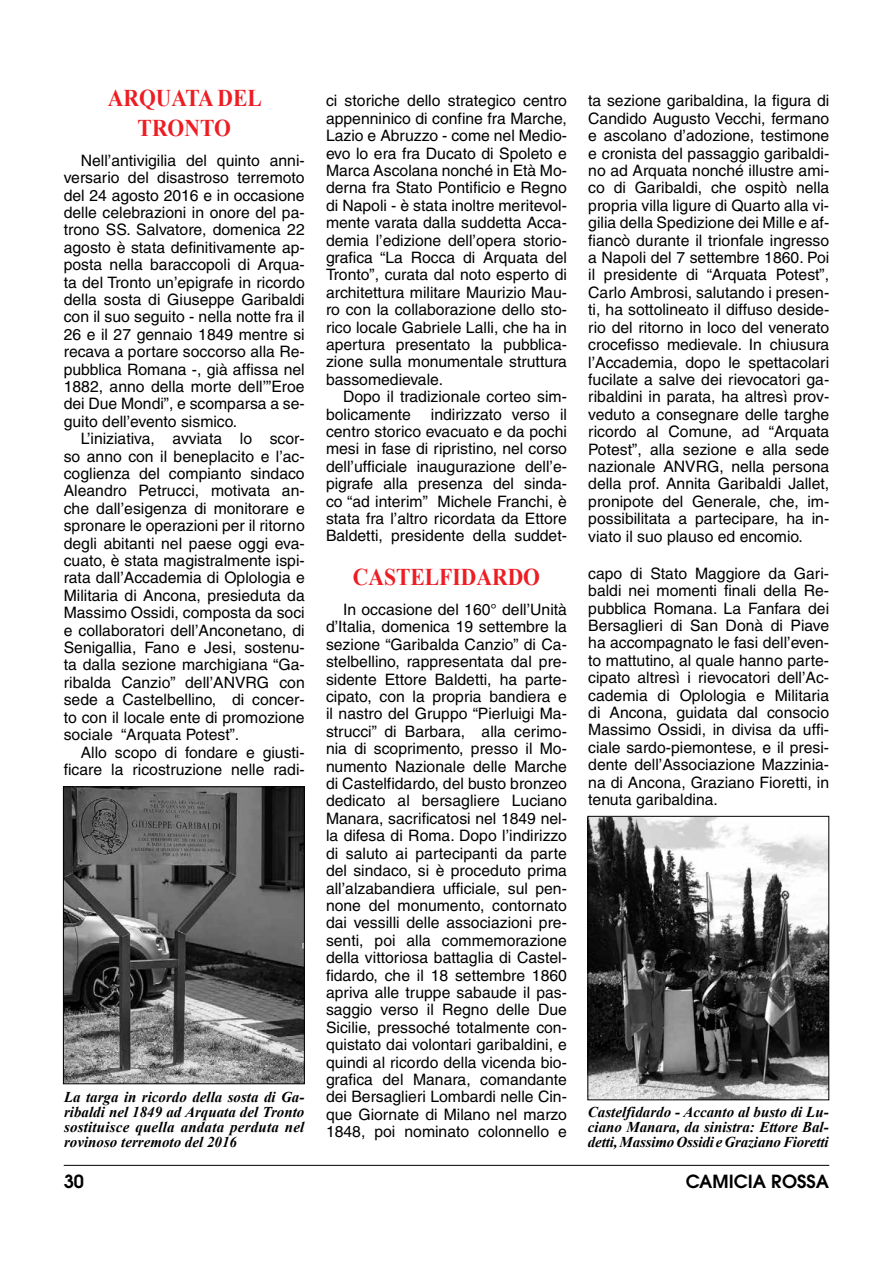
<style>
.page{position:relative;width:893px;height:1263px;background:#fff}
.page>*{position:absolute;margin:0;border:0;box-sizing:border-box;transform-origin:0 0}
.t1{font:700 24px/30px "Times New Roman";color:#ed1d24;text-align:center;scale:.9 1}
.t2{font:600 18px "Avant Garde";color:#000}
.t3{font:15.75px/17.4px "Helvetica";color:#000;text-align:justify}
.t4{font:italic 700 15px/15px "Times New Roman";color:#000;text-align:justify}
</style>
<div class="page">
<hr style="left:64px;top:1165px;width:765px;height:1px;background:#000">
<img style="left:65px;top:788px;width:238px;height:294px">
<div style="left:63px;top:786px;width:242px;height:298px;border:1px solid #000"></div>
<img style="left:589px;top:818px;width:238px;height:280px">
<div style="left:587px;top:816px;width:242px;height:284px;border:1px solid #000"></div>
<h1 class="t1" style="left:108px;top:82px;width:173px">ARQUATA DEL<br>TRONTO</h1>
<p class="t3" style="left:64px;top:151px;width:242px;text-indent:17px">Nell’antivigilia del quinto anni&shy;versario del disastroso terremoto del 24 agosto 2016 e in occasione delle celebrazioni in onore del pa&shy;trono SS. Salvatore, domenica 22 agosto è stata definitivamente ap&shy;posta nella baraccopoli di Arqua&shy;ta del Tronto un’epigrafe in ricordo della sosta di Giuseppe Garibaldi con il suo seguito - nella notte fra il 26 e il 27 gennaio 1849 mentre si recava a portare soccorso alla Re&shy;pubblica Romana -, già affissa nel 1882, anno della morte dell’”Eroe dei Due Mondi”, e scomparsa a se&shy;guito dell’evento sismico.</p>
<p class="t3" style="left:64px;top:430px;width:242px;text-indent:17px">L’iniziativa, avviata lo scor&shy;so anno con il beneplacito e l’ac&shy;coglienza del compianto sindaco Aleandro Petrucci, motivata an&shy;che dall’esigenza di monitorare e spronare le operazioni per il ritorno degli abitanti nel paese oggi eva&shy;cuato, è stata magistralmente ispi&shy;rata dall’Accademia di Oplologia e Militaria di Ancona, presieduta da Massimo Ossidi, composta da soci e collaboratori dell’Anconetano, di Senigallia, Fano e Jesi, sostenu&shy;ta dalla sezione marchigiana “Ga&shy;ribalda Canzio” dell’ANVRG con sede a Castelbellino, di concer&shy;to con il locale ente di promozione sociale “Arquata Potest”.</p>
<p class="t3" style="left:64px;top:743px;width:242px;text-align:right">Allo scopo di fondare e giusti&shy;ficare la ricostruzione nelle radi-</p>
<p class="t4" style="left:64px;top:1089px;width:242px">La targa in ricordo della sosta di Ga&shy;ribaldi nel 1849 ad Arquata del Tronto sostituisce quella andata perduta nel rovinoso terremoto del 2016</p>
<p class="t3" style="left:326px;top:92px;width:243px">ci storiche dello strategico centro appenninico di confine fra Marche, Lazio e Abruzzo - come nel Medio&shy;evo lo era fra Ducato di Spoleto e Marca Ascolana nonché in Età Mo&shy;derna fra Stato Pontificio e Regno di Napoli - è stata inoltre meritevol&shy;mente varata dalla suddetta Acca&shy;demia l’edizione dell’opera storio&shy;grafica “La Rocca di Arquata del Tronto”, curata dal noto esperto di architettura militare Maurizio Mau&shy;ro con la collaborazione dello sto&shy;rico locale Gabriele Lalli, che ha in apertura presentato la pubblica&shy;zione sulla monumentale struttura bassomedievale.</p>
<p class="t3" style="left:326px;top:388px;width:242px;text-indent:17px">Dopo il tradizionale corteo sim&shy;bolicamente</p>
<p class="t3" style="left:326px;top:405px;width:243px;text-indent:105px">indirizzato verso il centro storico evacuato e da pochi mesi in fase di ripristino, nel corso dell’ufficiale inaugurazione dell’e&shy;pigrafe alla presenza del sinda&shy;co “ad interim” Michele Franchi, è stata fra l’altro ricordata da Ettore Baldetti, presidente della suddet-</p>
<h1 class="t1" style="left:353px;top:561px;width:210px">CASTELFIDARDO</h1>
<p class="t3" style="left:326px;top:601px;width:242px;text-indent:17px">In occasione del 160° dell’Unità d’Italia, domenica 19 settembre la sezione “Garibalda Canzio” di Ca&shy;stelbellino, rappresentata dal pre&shy;sidente Ettore Baldetti, ha parte&shy;cipato, con la propria bandiera e il nastro del Gruppo “Pierluigi Ma&shy;strucci” di Barbara, alla cerimo&shy;nia di scoprimento, presso il Mo&shy;numento Nazionale delle Marche di Castelfidardo, del busto bronzeo dedicato al bersagliere Luciano Manara, sacrificatosi nel 1849 nel&shy;la difesa di Roma. Dopo l’indirizzo di saluto ai partecipanti da parte del sindaco, si è proceduto prima all’alzabandiera ufficiale, sul pen&shy;none del monumento, contornato dai vessilli delle associazioni pre&shy;senti, poi alla commemorazione della vittoriosa battaglia di Castel&shy;fidardo, che il 18 settembre 1860 apriva alle truppe sabaude il pas&shy;saggio verso il Regno delle Due Sicilie, pressoché totalmente con&shy;quistato dai volontari garibaldini, e quindi al ricordo della vicenda bio&shy;grafica del Manara, comandante dei Bersaglieri Lombardi nelle Cin&shy;que Giornate di Milano nel marzo 1848, poi nominato colonnello e</p>
<p class="t3" style="left:588px;top:92px;width:243px">ta sezione garibaldina, la figura di Candido Augusto Vecchi, fermano e ascolano d’adozione, testimone e cronista del passaggio garibaldi&shy;no ad Arquata nonché illustre ami&shy;co di Garibaldi, che ospitò nella propria villa ligure di Quarto alla vi&shy;gilia della Spedizione dei Mille e af&shy;fiancò durante il trionfale ingresso a Napoli del 7 settembre 1860. Poi il presidente di “Arquata Potest”, Carlo Ambrosi, salutando i presen&shy;ti, ha sottolineato il diffuso deside&shy;rio del ritorno in loco del venerato crocefisso medievale. In chiusura l’Accademia, dopo le spettacolari fucilate a salve dei rievocatori ga&shy;ribaldini in parata, ha altresì prov&shy;veduto a consegnare delle targhe ricordo al Comune, ad “Arquata Potest”, alla sezione e alla sede nazionale ANVRG, nella persona della prof. Annita Garibaldi Jallet, pronipote del Generale, che, im&shy;possibilitata a partecipare, ha in&shy;viato il suo plauso ed encomio.</p>
<p class="t3" style="left:588px;top:564px;width:242px">capo di Stato Maggiore da Gari&shy;baldi nei momenti finali della Re&shy;pubblica Romana. La Fanfara dei Bersaglieri di San Donà di Piave ha accompagnato le fasi dell’even&shy;to mattutino, al quale hanno parte&shy;cipato altresì i rievocatori dell’Ac&shy;cademia di Oplologia e Militaria di Ancona, guidata dal consocio Massimo Ossidi, in divisa da uffi&shy;ciale sardo-piemontese, e il presi&shy;dente dell’Associazione Mazzinia&shy;na di Ancona, Graziano Fioretti, in tenuta garibaldina.</p>
<p class="t4" style="left:588px;top:1104px;width:242px">Castelfidardo - Accanto al busto di Lu&shy;ciano Manara, da sinistra: Ettore Bal&shy;detti, Massimo Ossidi e Graziano Fioretti</p>
<p class="t2" style="left:64px;top:1169px;width:22px">30</p>
<p class="t2" style="left:686px;top:1169px;width:145px">CAMICIA ROSSA</p>
</div>
